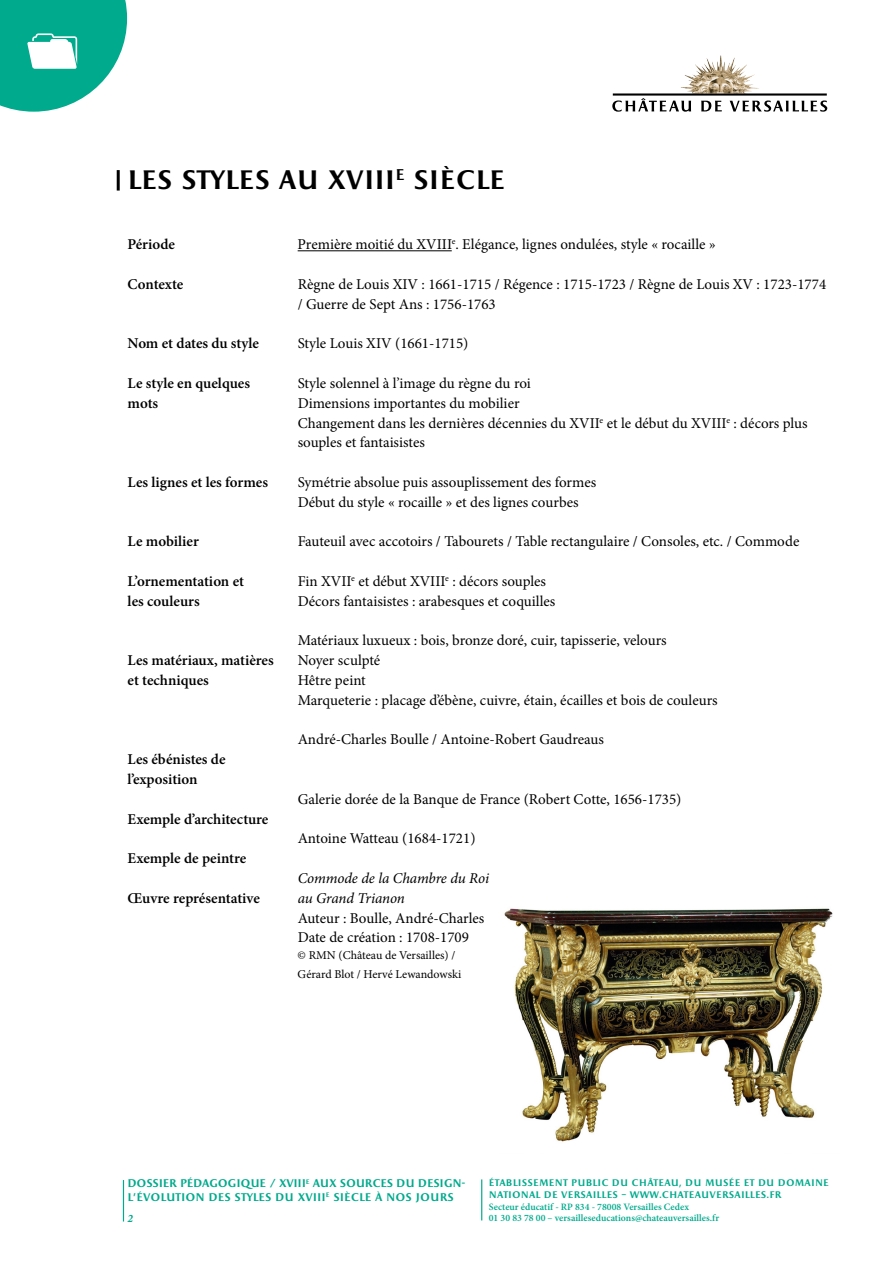
<style>
.page{position:relative;width:893px;height:1263px;background:#fff}
.page>*{position:absolute;margin:0;border:0;box-sizing:border-box;transform-origin:0 0}
.t1{font:700 27px "Apollon";color:#000}
.t2{font:15px/19.8px "Minion Pro";color:#000}
.t3{font:600 15px/19.8px "Minion Pro";color:#000}
.t4{font:italic 15px/19.8px "Minion Pro";letter-spacing:-.01em;color:#000}
.t5{font:12px/19.5px "Minion Pro";color:#000}
.t6{font:700 11.25px/13.5px "Apollon";letter-spacing:-.025em;color:#00aa8d}
.t7{font:italic 700 11.25px "Minion Pro";color:#00aa8d}
.t8{font:600 9.75px/11.7px "Minion Pro";color:#00aa8d}
.t9{font:700 9.6px/11.7px "Apollon";letter-spacing:.015em;color:#00aa8d}
</style>
<div class="page">
<img style="left:681px;top:55px;width:78px;height:38px">
<svg style="left:612px;top:93px;width:215px;height:19px"></svg>
<svg style="left:0;top:0;width:127px;height:112px"></svg>
<hr style="left:117px;top:170px;width:3px;height:21px;background:#000">
<hr style="left:481px;top:1179px;width:1px;height:41px;background:#00aa8d">
<hr style="left:123px;top:1180px;width:1px;height:41px;background:#00aa8d">
<hr style="left:298px;top:250px;width:154px;height:1px;background:#000">
<img style="left:504px;top:908px;width:329px;height:234px">
<h1 class="t1" style="left:127px;top:164px;width:379px">LES STYLES AU XVIII<sup>E</sup> SIÈCLE</h1>
<p class="t3" style="left:128px;top:234px;width:49px">Période</p>
<p class="t3" style="left:128px;top:274px;width:57px">Contexte</p>
<p class="t3" style="left:128px;top:333px;width:133px">Nom et dates du style</p>
<p class="t3" style="left:128px;top:373px;width:124px">Le style en quelques mots</p>
<p class="t3" style="left:128px;top:472px;width:142px">Les lignes et les formes</p>
<p class="t3" style="left:128px;top:531px;width:73px">Le mobilier</p>
<p class="t3" style="left:128px;top:571px;width:118px">L’ornementation et les couleurs</p>
<p class="t3" style="left:128px;top:650px;width:148px">Les matériaux, matières et techniques</p>
<p class="t3" style="left:128px;top:749px;width:99px">Les ébénistes de l’exposition</p>
<p class="t3" style="left:128px;top:809px;width:142px">Exemple d’architecture</p>
<p class="t3" style="left:128px;top:848px;width:120px">Exemple de peintre</p>
<p class="t3" style="left:128px;top:888px;width:134px">Œuvre représentative</p>
<p class="t2" style="left:298px;top:235px;width:420px">Première moitié du XVIII<sup>e</sup>. Elégance, lignes ondulées, style « rocaille »</p>
<p class="t2" style="left:298px;top:274px;width:530px">Règne de Louis XIV : 1661-1715 / Régence : 1715-1723 / Règne de Louis XV : 1723-1774 / Guerre de Sept Ans : 1756-1763</p>
<p class="t2" style="left:298px;top:334px;width:172px">Style Louis XIV (1661-1715)</p>
<p class="t2" style="left:298px;top:373px;width:511px">Style solennel à l’image du règne du roi<br>Dimensions importantes du mobilier<br>Changement dans les dernières décennies du XVII<sup>e</sup> et le début du XVIII<sup>e</sup> : décors plus souples et fantaisistes</p>
<p class="t2" style="left:298px;top:472px;width:300px">Symétrie absolue puis assouplissement des formes<br>Début du style « rocaille » et des lignes courbes</p>
<p class="t2" style="left:298px;top:532px;width:503px">Fauteuil avec accotoirs / Tabourets / Table rectangulaire / Consoles, etc. / Commode</p>
<p class="t2" style="left:298px;top:571px;width:259px">Fin XVII<sup>e</sup> et début XVIII<sup>e</sup> : décors souples<br>Décors fantaisistes : arabesques et coquilles</p>
<p class="t2" style="left:298px;top:631px;width:422px">Matériaux luxueux : bois, bronze doré, cuir, tapisserie, velours<br>Noyer sculpté<br>Hêtre peint<br>Marqueterie : placage d’ébène, cuivre, étain, écailles et bois de couleurs</p>
<p class="t2" style="left:298px;top:730px;width:308px">André-Charles Boulle / Antoine-Robert Gaudreaus</p>
<p class="t2" style="left:298px;top:789px;width:385px">Galerie dorée de la Banque de France (Robert Cotte, 1656-1735)</p>
<p class="t2" style="left:298px;top:829px;width:179px">Antoine Watteau (1684-1721)</p>
<p class="t4" style="left:298px;top:868px;width:193px">Commode de la Chambre du Roi au Grand Trianon</p>
<p class="t2" style="left:298px;top:908px;width:188px">Auteur : Boulle, André-Charles<br>Date de création : 1708-1709</p>
<p class="t5" style="left:298px;top:945px;width:165px">© RMN (Château de Versailles) /<br>Gérard Blot / Hervé Lewandowski</p>
<p class="t6" style="left:128px;top:1177px;width:340px">DOSSIER PÉDAGOGIQUE / XVIII<sup>E</sup> AUX SOURCES DU DESIGN-<br>L’ÉVOLUTION DES STYLES DU XVIII<sup>E</sup> SIÈCLE À NOS JOURS</p>
<p class="t7" style="left:128px;top:1210px;width:7px">2</p>
<p class="t9" style="left:489px;top:1178px;width:342px">ÉTABLISSEMENT PUBLIC DU CHÂTEAU, DU MUSÉE ET DU DOMAINE<br>NATIONAL DE VERSAILLES – WWW.CHATEAUVERSAILLES.FR</p>
<p class="t8" style="left:489px;top:1200px;width:232px">Secteur éducatif - RP 834 - 78008 Versailles Cedex<br>01 30 83 78 00 – versailleseducations@chateauversailles.fr</p>
</div>
